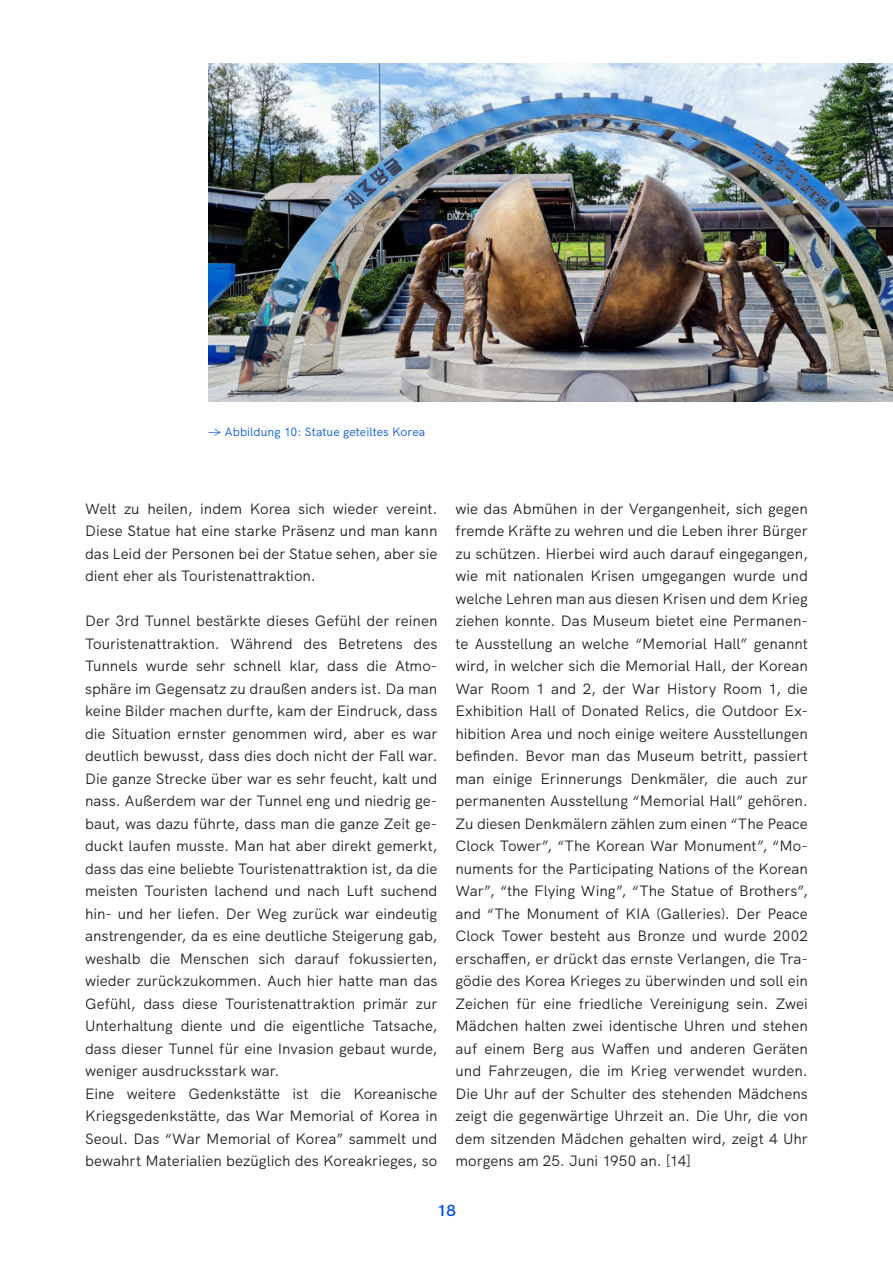
<style>
.page{position:relative;width:893px;height:1263px;background:#fff}
.page>*{position:absolute;margin:0;border:0;box-sizing:border-box;transform-origin:0 0}
.t1{font:15px/22.5px "HK Grotesk";color:#231f20;text-align:justify}
.t2{font:600 15px "HK Gothic";color:#0056e3}
.t3{font:12px "HK Grotesk";letter-spacing:.005em;color:#0056e3}
</style>
<div class="page">
<img style="left:209px;top:64px;width:684px;height:337px">
<p class="t3" style="left:209px;top:422px;width:218px">-&gt; Abbildung 10: Statue geteiltes Korea</p>
<p class="t1" style="left:85px;top:496px;width:354px">Welt zu heilen, indem Korea sich wieder vereint.<br>Diese Statue hat eine starke Präsenz und man kann das Leid der Personen bei der Statue sehen, aber sie dient eher als Touristenattraktion.</p>
<p class="t1" style="left:85px;top:608px;width:354px;text-align:left">Der 3rd Tunnel bestärkte dieses Gefühl der reinen Touristenattraktion. Während des Betretens des Tunnels wurde sehr schnell klar, dass die Atmo&shy;sphäre im Gegensatz zu draußen anders ist. Da man keine Bilder machen durfte, kam der Eindruck, dass die Situation ernster genommen wird, aber es war deutlich bewusst, dass dies doch nicht der Fall war.<br>Die ganze Strecke über war es sehr feucht, kalt und nass. Außerdem war der Tunnel eng und niedrig ge&shy;baut, was dazu führte, dass man die ganze Zeit ge&shy;duckt laufen musste. Man hat aber direkt gemerkt, dass das eine beliebte Touristenattraktion ist, da die meisten Touristen lachend und nach Luft suchend hin- und her liefen. Der Weg zurück war eindeutig anstrengender, da es eine deutliche Steigerung gab, weshalb die Menschen sich darauf fokussierten, wieder zurückzukommen. Auch hier hatte man das Gefühl, dass diese Touristenattraktion primär zur Unterhaltung diente und die eigentliche Tatsache, dass dieser Tunnel für eine Invasion gebaut wurde, weniger ausdrucksstark war.<br>Eine weitere Gedenkstätte ist die Koreanische Kriegsgedenkstätte, das War Memorial of Korea in Seoul. Das “War Memorial of Korea” sammelt und bewahrt Materialien bezüglich des Koreakrieges, so</p>
<p class="t1" style="left:455px;top:496px;width:354px">wie das Abmühen in der Vergangenheit, sich gegen fremde Kräfte zu wehren und die Leben ihrer Bürger zu schützen. Hierbei wird auch darauf eingegangen, wie mit nationalen Krisen umgegangen wurde und welche Lehren man aus diesen Krisen und dem Krieg ziehen konnte. Das Museum bietet eine Permanen&shy;te Ausstellung an welche “Memorial Hall” genannt wird, in welcher sich die Memorial Hall, der Korean War Room 1 and 2, der War History Room 1, die Exhibition Hall of Donated Relics, die Outdoor Ex&shy;hibition Area und noch einige weitere Ausstellungen befinden. Bevor man das Museum betritt, passiert man einige Erinnerungs Denkmäler, die auch zur permanenten Ausstellung “Memorial Hall” gehören.<br>Zu diesen Denkmälern zählen zum einen “The Peace Clock Tower”, “The Korean War Monument”, “Mo&shy;numents for the Participating Nations of the Korean War”, “the Flying Wing”, “The Statue of Brothers”, and “The Monument of KIA (Galleries). Der Peace Clock Tower besteht aus Bronze und wurde 2002 erschaffen, er drückt das ernste Verlangen, die Tra&shy;gödie des Korea Krieges zu überwinden und soll ein Zeichen für eine friedliche Vereinigung sein. Zwei Mädchen halten zwei identische Uhren und stehen auf einem Berg aus Waffen und anderen Geräten und Fahrzeugen, die im Krieg verwendet wurden.<br>Die Uhr auf der Schulter des stehenden Mädchens zeigt die gegenwärtige Uhrzeit an. Die Uhr, die von dem sitzenden Mädchen gehalten wird, zeigt 4 Uhr morgens am 25. Juni 1950 an. [14]</p>
<p class="t2" style="left:437px;top:1198px;width:21px">18</p>
</div>
